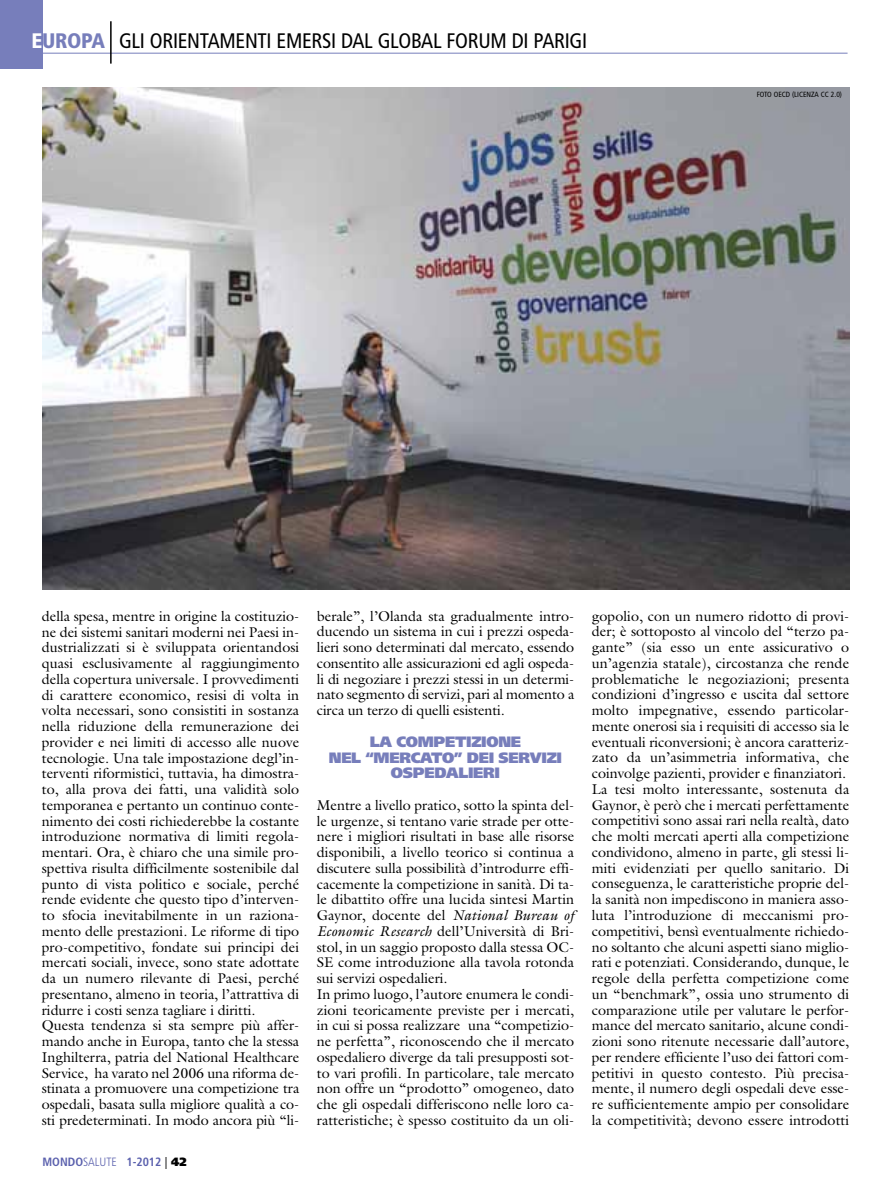
<style>
.page{position:relative;width:893px;height:1191px;background:#fff}
.page>*{position:absolute;margin:0;border:0;box-sizing:border-box;transform-origin:0 0}
.t1{font:condensed 21px "Frutiger";letter-spacing:-.015em;color:#000}
.t2{font:900 15px/15.8px "Frutiger";letter-spacing:-.02em;color:#777ebb;text-align:center}
.t3{font:14.25px/15.8px "Galliard Std";letter-spacing:.005em;color:#000}
.t4{font:700 condensed 12px "Frutiger";color:#5a60ad}
.t5{font:condensed 7.5px "Frutiger";color:#000}
.s1{font-weight:900;color:#fff}
.s2{font-weight:900;color:#777ebb}
.s3{font-style:italic}
.s4{font-weight:300}
.s5{font-weight:300;font-stretch:normal;color:#000}
.s6{font-weight:900;font-stretch:normal;color:#000}
</style>
<div class="page">
<hr style="left:0;top:53px;width:847px;height:1px;background:#777ebb">
<hr style="left:110px;top:21px;width:2px;height:43px;background:#000">
<div style="left:0;top:0;width:43px;height:68px;background:#777ebb"></div>
<img style="left:43px;top:88px;width:807px;height:501px">
<h1 class="t1" style="left:32px;top:32px;width:557px"><span class="s1">E</span><span class="s2">UROPA</span> GLI ORIENTAMENTI EMERSI DAL GLOBAL FORUM DI PARIGI</h1>
<p class="t5" style="left:757px;top:91px;width:87px">FOTO OECD (LICENZA CC 2.0)</p>
<p class="t3" style="left:42px;top:609px;width:259px">della spesa, mentre in origine la costituzio&shy;ne dei sistemi sanitari moderni nei Paesi in&shy;dustrializzati si è sviluppata orientandosi quasi esclusivamente al raggiungimento della copertura universale. I provvedimenti di carattere economico, resisi di volta in volta necessari, sono consistiti in sostanza nella riduzione della remunerazione dei provider e nei limiti di accesso alle nuove tecnologie. Una tale impostazione degl’in&shy;terventi riformistici, tuttavia, ha dimostra&shy;to, alla prova dei fatti, una validità solo temporanea e pertanto un continuo conte&shy;nimento dei costi richiederebbe la costante introduzione normativa di limiti regola&shy;mentari. Ora, è chiaro che una simile pro&shy;spettiva risulta difficilmente sostenibile dal punto di vista politico e sociale, perché rende evidente che questo tipo d’interven&shy;to sfocia inevitabilmente in un raziona&shy;mento delle prestazioni. Le riforme di tipo pro-competitivo, fondate sui principi dei mercati sociali, invece, sono state adottate da un numero rilevante di Paesi, perché presentano, almeno in teoria, l’attrattiva di ridurre i costi senza tagliare i diritti.<br>Questa tendenza si sta sempre più affer&shy;mando anche in Europa, tanto che la stessa Inghilterra, patria del National Healthcare Service, ha varato nel 2006 una riforma de&shy;stinata a promuovere una competizione tra ospedali, basata sulla migliore qualità a co&shy;sti predeterminati. In modo ancora più “li-</p>
<p class="t3" style="left:317px;top:609px;width:259px;text-align:justify">berale”, l’Olanda sta gradualmente intro&shy;ducendo un sistema in cui i prezzi ospeda&shy;lieri sono determinati dal mercato, essendo consentito alle assicurazioni ed agli ospeda&shy;li di negoziare i prezzi stessi in un determi&shy;nato segmento di servizi, pari al momento a circa un terzo di quelli esistenti.</p>
<p class="t2" style="left:329px;top:735px;width:235px">LA COMPETIZIONE<br>NEL “MERCATO” DEI SERVIZI<br>OSPEDALIERI</p>
<p class="t3" style="left:317px;top:798px;width:259px">Mentre a livello pratico, sotto la spinta del&shy;le urgenze, si tentano varie strade per otte&shy;nere i migliori risultati in base alle risorse disponibili, a livello teorico si continua a discutere sulla possibilità d’introdurre effi&shy;cacemente la competizione in sanità. Di ta&shy;le dibattito offre una lucida sintesi Martin Gaynor, docente del <span class="s3">National Bureau of Economic Research</span> dell’Università di Bri&shy;stol, in un saggio proposto dalla stessa OC-SE come introduzione alla tavola rotonda sui servizi ospedalieri.<br>In primo luogo, l’autore enumera le condi&shy;zioni teoricamente previste per i mercati, in cui si possa realizzare una “competizio&shy;ne perfetta”, riconoscendo che il mercato ospedaliero diverge da tali presupposti sot&shy;to vari profili. In particolare, tale mercato non offre un “prodotto” omogeneo, dato che gli ospedali differiscono nelle loro ca&shy;ratteristiche; è spesso costituito da un oli-</p>
<p class="t4" style="left:43px;top:1157px;width:146px">MONDO<span class="s4">SALUTE</span> 1-2012 <span class="s5">|</span> <span class="s6">42</span></p>
<p class="t3" style="left:592px;top:609px;width:259px">gopolio, con un numero ridotto di provi&shy;der; è sottoposto al vincolo del “terzo pa&shy;gante” (sia esso un ente assicurativo o un’agenzia statale), circostanza che rende problematiche le negoziazioni; presenta condizioni d’ingresso e uscita dal settore molto impegnative, essendo particolar&shy;mente onerosi sia i requisiti di accesso sia le eventuali riconversioni; è ancora caratteriz&shy;zato da un’asimmetria informativa, che coinvolge pazienti, provider e finanziatori.<br>La tesi molto interessante, sostenuta da Gaynor, è però che i mercati perfettamente competitivi sono assai rari nella realtà, dato che molti mercati aperti alla competizione condividono, almeno in parte, gli stessi li&shy;miti evidenziati per quello sanitario. Di conseguenza, le caratteristiche proprie del&shy;la sanità non impediscono in maniera asso&shy;luta l’introduzione di meccanismi pro&shy;competitivi, bensì eventualmente richiedo&shy;no soltanto che alcuni aspetti siano miglio&shy;rati e potenziati. Considerando, dunque, le regole della perfetta competizione come un “benchmark”, ossia uno strumento di comparazione utile per valutare le perfor&shy;mance del mercato sanitario, alcune condi&shy;zioni sono ritenute necessarie dall’autore, per rendere efficiente l’uso dei fattori com&shy;petitivi in questo contesto. Più precisa&shy;mente, il numero degli ospedali deve esse&shy;re sufficientemente ampio per consolidare la competitività; devono essere introdotti</p>
</div>
